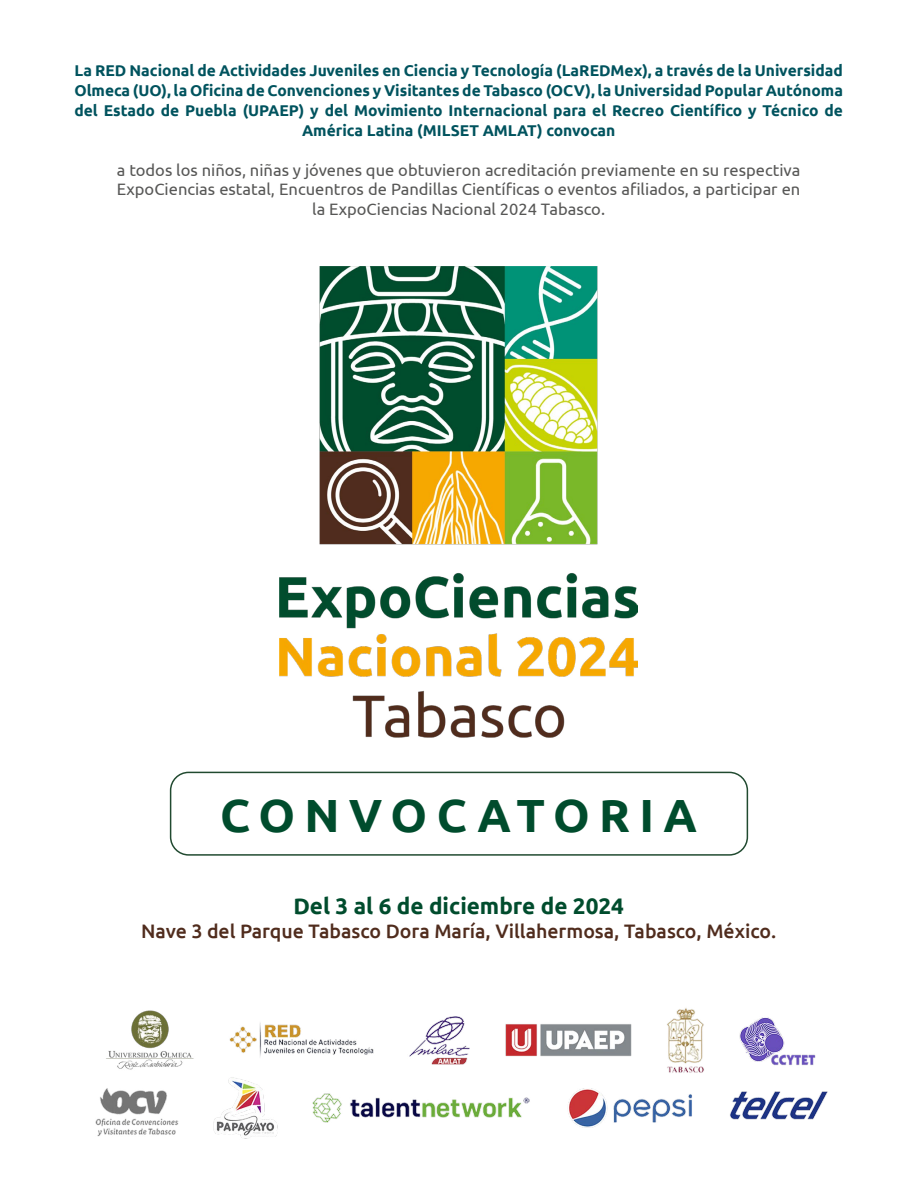
<style>
.page{position:relative;width:918px;height:1188px;background:#fff}
.page>*{position:absolute;margin:0;border:0;box-sizing:border-box;transform-origin:0 0}
.t1{font:700 46.5px "Ubuntu";letter-spacing:.2em;color:#004c2d}
.t2{font:700 22.5px "Ubuntu";color:#004c2d}
.t3{font:500 19.5px "Ubuntu";color:#502c1d}
.t4{font:16.5px/20px "Ubuntu";color:#575756;text-align:center}
.t5{font:700 15.6px/20px "Ubuntu";color:#00535e;text-align:center}
</style>
<div class="page">
<img style="left:95px;top:1008px;width:733px;height:131px">
<img style="left:279px;top:267px;width:359px;height:471px">
<div style="left:170px;top:772px;width:578px;height:84px;border:2px solid #214a30;border-radius:18px"></div>
<p class="t5" style="left:74px;top:60px;width:770px">La RED Nacional de Actividades Juveniles en Ciencia y Tecnología (LaREDMex), a través de la Universidad Olmeca (UO), la Oficina de Convenciones y Visitantes de Tabasco (OCV), la Universidad Popular Autónoma del Estado de Puebla (UPAEP) y del Movimiento Internacional para el Recreo Científico y Técnico de América Latina (MILSET AMLAT) convocan</p>
<p class="t4" style="left:117px;top:159px;width:685px">a todos los niños, niñas y jóvenes que obtuvieron acreditación previamente en su respectiva<br>ExpoCiencias estatal, Encuentros de Pandillas Científicas o eventos afiliados, a participar en la ExpoCiencias Nacional 2024 Tabasco.</p>
<h1 class="t1" style="left:220px;top:787px;width:478px">CONVOCATORIA</h1>
<h2 class="t2" style="left:293px;top:892px;width:332px">Del 3 al 6 de diciembre de 2024</h2>
<p class="t3" style="left:141px;top:919px;width:637px">Nave 3 del Parque Tabasco Dora María, Villahermosa, Tabasco, México.</p>
</div>
